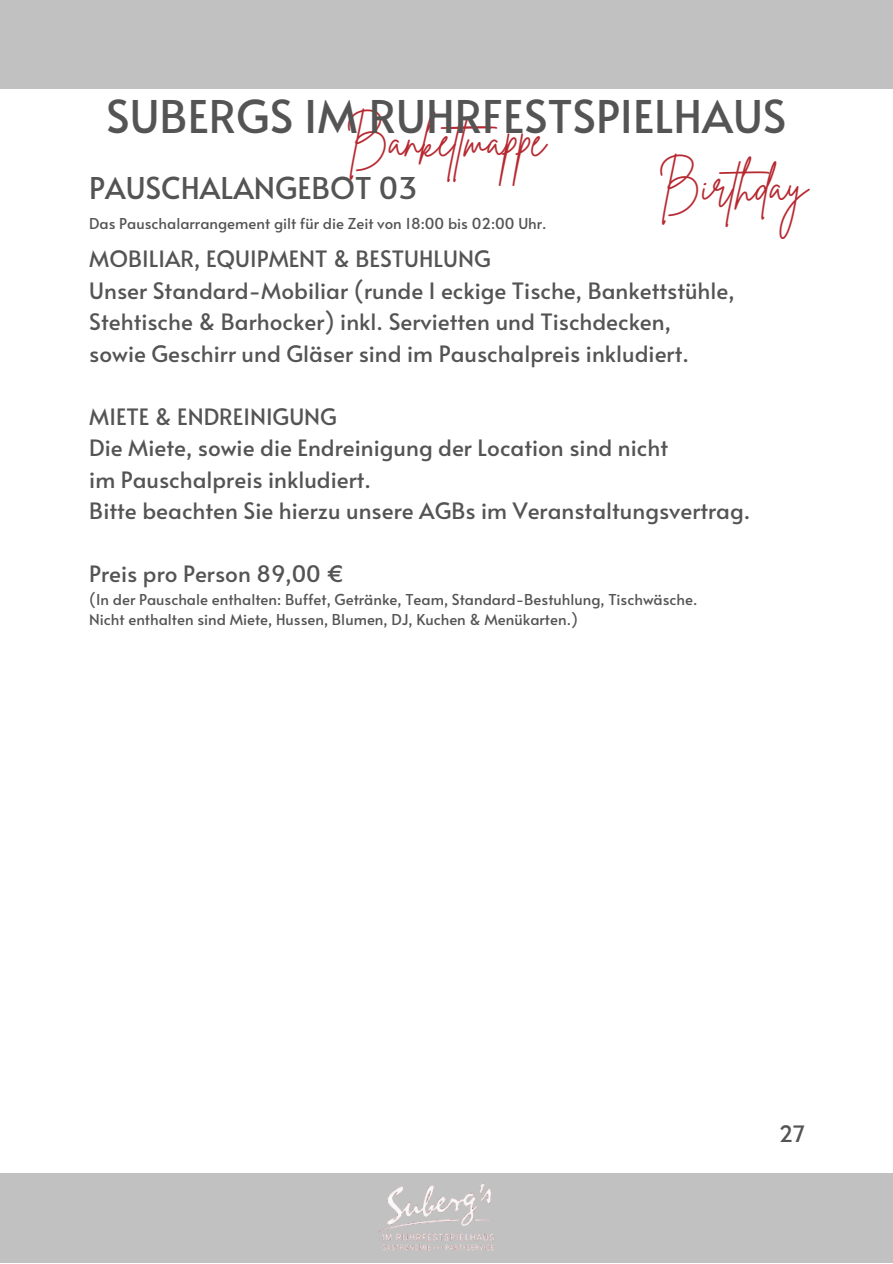
<style>
.page{position:relative;width:893px;height:1264px;background:#fff}
.page>*{position:absolute;margin:0;border:0;box-sizing:border-box;transform-origin:0 0}
.t1{font:45px "Alata";color:#545454}
.t2{font:45px "Brittany Signature";color:#b62931}
.t3{font:30px "Alata";color:#545454}
.t4{font:22.5px "Alata";color:#545454}
.t5{font:15px "Alata";color:#545454}
</style>
<div class="page">
<div style="left:0;top:0;width:892px;height:89px;background:#c1c1c1"></div>
<div style="left:0;top:1173px;width:892px;height:89px;background:#c1c1c1"></div>
<img style="left:378px;top:1183px;width:117px;height:68px">
<p class="t1" style="left:106px;top:84px;width:681px">SUBERGS IM RUHRFESTSPIELHAUS</p>
<p class="t2" style="left:345px;top:112px;width:201px">Banketmappe</p>
<p class="t2" style="left:658px;top:156px;width:151px">Birthday</p>
<p class="t3" style="left:89px;top:166px;width:330px">PAUSCHALANGEBOT 03</p>
<p class="t5" style="left:89px;top:213px;width:459px">Das Pauschalarrangement gilt für die Zeit von 18:00 bis 02:00 Uhr.</p>
<p class="t4" style="left:89px;top:242px;width:403px">MOBILIAR, EQUIPMENT &amp; BESTUHLUNG</p>
<p class="t4" style="left:89px;top:274px;width:647px">Unser Standard-Mobiliar (runde I eckige Tische, Bankettstühle,</p>
<p class="t4" style="left:89px;top:305px;width:583px">Stehtische &amp; Barhocker) inkl. Servietten und Tischdecken,</p>
<p class="t4" style="left:89px;top:337px;width:601px">sowie Geschirr und Gläser sind im Pauschalpreis inkludiert.</p>
<p class="t4" style="left:89px;top:400px;width:249px">MIETE &amp; ENDREINIGUNG</p>
<p class="t4" style="left:89px;top:431px;width:580px">Die Miete, sowie die Endreinigung der Location sind nicht</p>
<p class="t4" style="left:89px;top:463px;width:283px">im Pauschalpreis inkludiert.</p>
<p class="t4" style="left:89px;top:494px;width:662px">Bitte beachten Sie hierzu unsere AGBs im Veranstaltungsvertrag.</p>
<p class="t4" style="left:89px;top:557px;width:256px">Preis pro Person 89,00 €</p>
<p class="t5" style="left:89px;top:588px;width:609px">(In der Pauschale enthalten: Buffet, Getränke, Team, Standard-Bestuhlung, Tischwäsche.</p>
<p class="t5" style="left:89px;top:608px;width:490px">Nicht enthalten sind Miete, Hussen, Blumen, DJ, Kuchen &amp; Menükarten.)</p>
<p class="t4" style="left:778px;top:1116px;width:28px">27</p>
</div>
